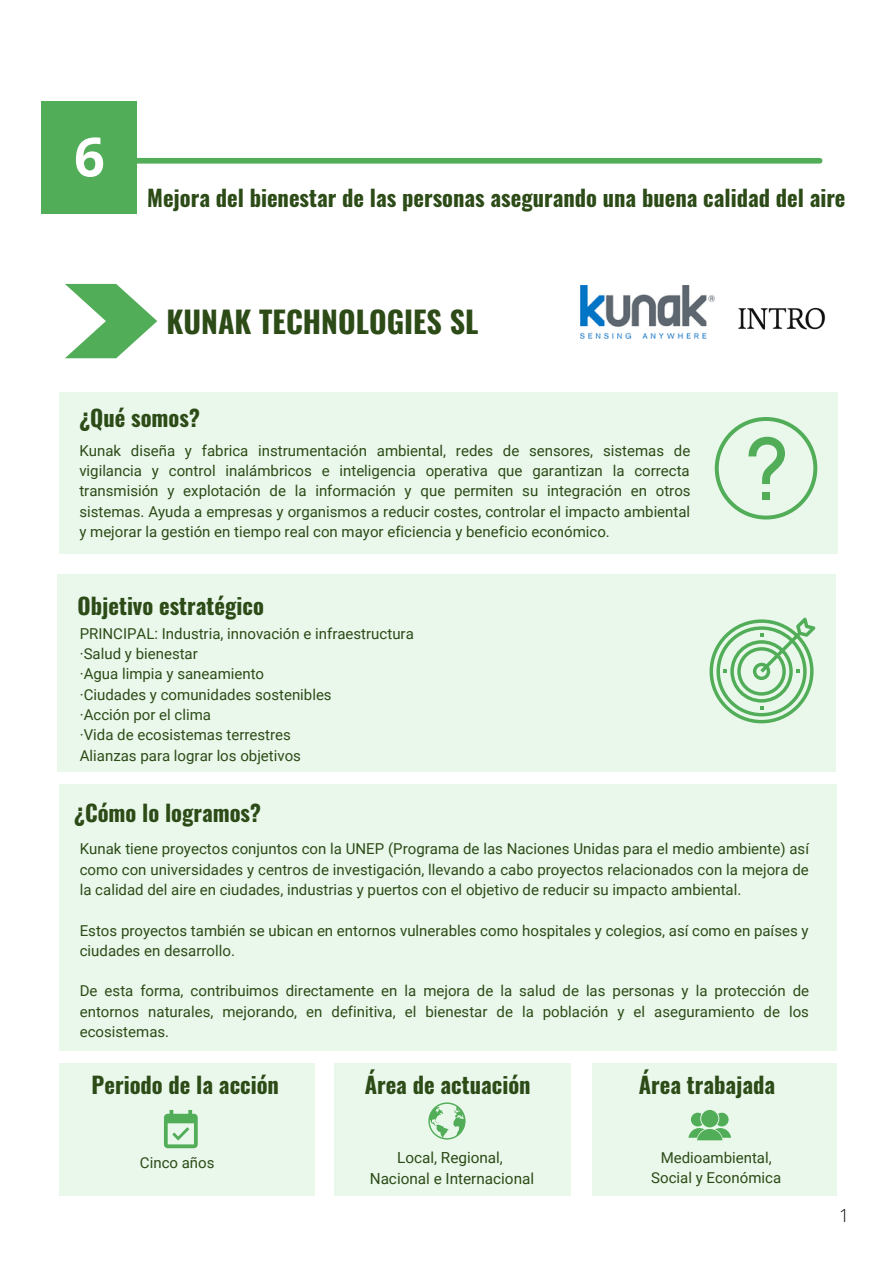
<style>
.page{position:relative;width:894px;height:1264px;background:#fff}
.page>*{position:absolute;margin:0;border:0;box-sizing:border-box;transform-origin:0 0}
.t1{font:700 54px "Open Sans";color:#fff}
.t2{font:700 30px "Oswald";color:#2c4b17}
.t3{font:700 22.5px "Oswald";color:#2c4b17}
.t4{font:300 18px "Open Sans";color:#000}
.t5{font:15.3px "Roboto";color:#2c4b17}
.t6{font:15px/20.2px "Roboto";color:#2c4b17;text-align:justify}
</style>
<div class="page">
<div style="left:113px;top:158px;width:706px;height:6px;background:#52ad59"></div>
<div style="left:41px;top:102px;width:96px;height:112px;background:#52ad59"></div>
<div style="left:59px;top:392px;width:778px;height:161px;background:#eaf8eb"></div>
<svg style="left:65px;top:284px;width:92px;height:74px"></svg>
<svg style="left:714px;top:417px;width:103px;height:102px"></svg>
<div style="left:761px;top:492px;width:8px;height:8px;background:#52ad59"></div>
<div style="left:57px;top:574px;width:778px;height:197px;background:#eaf8eb"></div>
<svg style="left:709px;top:617px;width:106px;height:106px"></svg>
<div style="left:59px;top:784px;width:777px;height:267px;background:#eaf8eb"></div>
<div style="left:59px;top:1063px;width:256px;height:133px;background:#eaf8eb"></div>
<svg style="left:164px;top:1109px;width:34px;height:39px"></svg>
<div style="left:334px;top:1063px;width:236px;height:133px;background:#eaf8eb"></div>
<div style="left:592px;top:1063px;width:244px;height:133px;background:#eaf8eb"></div>
<svg style="left:428px;top:1102px;width:37px;height:37px"></svg>
<svg style="left:701px;top:1109px;width:17px;height:18px"></svg>
<svg style="left:688px;top:1112px;width:43px;height:28px"></svg>
<img style="left:580px;top:286px;width:134px;height:53px">
<img style="left:738px;top:307px;width:88px;height:23px">
<p class="t1" style="left:74px;top:119px;width:32px">6</p>
<p class="t3" style="left:147px;top:180px;width:699px">Mejora del bienestar de las personas asegurando una buena calidad del aire</p>
<p class="t2" style="left:166px;top:298px;width:313px">KUNAK TECHNOLOGIES SL</p>
<p class="t3" style="left:79px;top:400px;width:122px">¿Qué somos?</p>
<p class="t6" style="left:79px;top:440px;width:612px">Kunak diseña y fabrica instrumentación ambiental, redes de sensores, sistemas de vigilancia y control inalámbricos e inteligencia operativa que garantizan la correcta transmisión y explotación de la información y que permiten su integración en otros sistemas. Ayuda a empresas y organismos a reducir costes, controlar el impacto ambiental y mejorar la gestión en tiempo real con mayor eficiencia y beneficio económico.</p>
<p class="t3" style="left:78px;top:588px;width:188px">Objetivo estratégico</p>
<p class="t6" style="left:80px;top:623px;width:335px">PRINCIPAL: Industria, innovación e infraestructura</p>
<p class="t6" style="left:80px;top:644px;width:120px">·Salud y bienestar</p>
<p class="t6" style="left:80px;top:664px;width:186px">·Agua limpia y saneamiento</p>
<p class="t6" style="left:80px;top:684px;width:253px">·Ciudades y comunidades sostenibles</p>
<p class="t6" style="left:80px;top:704px;width:133px">·Acción por el clima</p>
<p class="t6" style="left:80px;top:725px;width:213px">·Vida de ecosistemas terrestres</p>
<p class="t6" style="left:80px;top:745px;width:223px">Alianzas para lograr los objetivos</p>
<p class="t3" style="left:74px;top:795px;width:188px">¿Cómo lo logramos?</p>
<p class="t6" style="left:80px;top:839px;width:730px">Kunak tiene proyectos conjuntos con la UNEP (Programa de las Naciones Unidas para el medio ambiente) así como con universidades y centros de investigación, llevando a cabo proyectos relacionados con la mejora de la calidad del aire en ciudades, industrias y puertos con el objetivo de reducir su impacto ambiental.</p>
<p class="t6" style="left:80px;top:920px;width:730px">Estos proyectos también se ubican en entornos vulnerables como hospitales y colegios, así como en países y ciudades en desarrollo.</p>
<p class="t6" style="left:80px;top:981px;width:730px">De esta forma, contribuimos directamente en la mejora de la salud de las personas y la protección de entornos naturales, mejorando, en definitiva, el bienestar de la población y el aseguramiento de los ecosistemas.</p>
<p class="t3" style="left:92px;top:1067px;width:189px">Periodo de la acción</p>
<p class="t3" style="left:364px;top:1067px;width:167px">Área de actuación</p>
<p class="t3" style="left:638px;top:1067px;width:138px">Área trabajada</p>
<p class="t6" style="left:140px;top:1152px;width:76px">Cinco años</p>
<p class="t5" style="left:397px;top:1148px;width:107px">Local, Regional,</p>
<p class="t5" style="left:369px;top:1170px;width:166px">Nacional e Internacional</p>
<p class="t6" style="left:651px;top:1147px;width:131px;text-align:center">Medioambiental,<br>Social y Económica</p>
<p class="t4" style="left:839px;top:1202px;width:12px">1</p>
</div>
